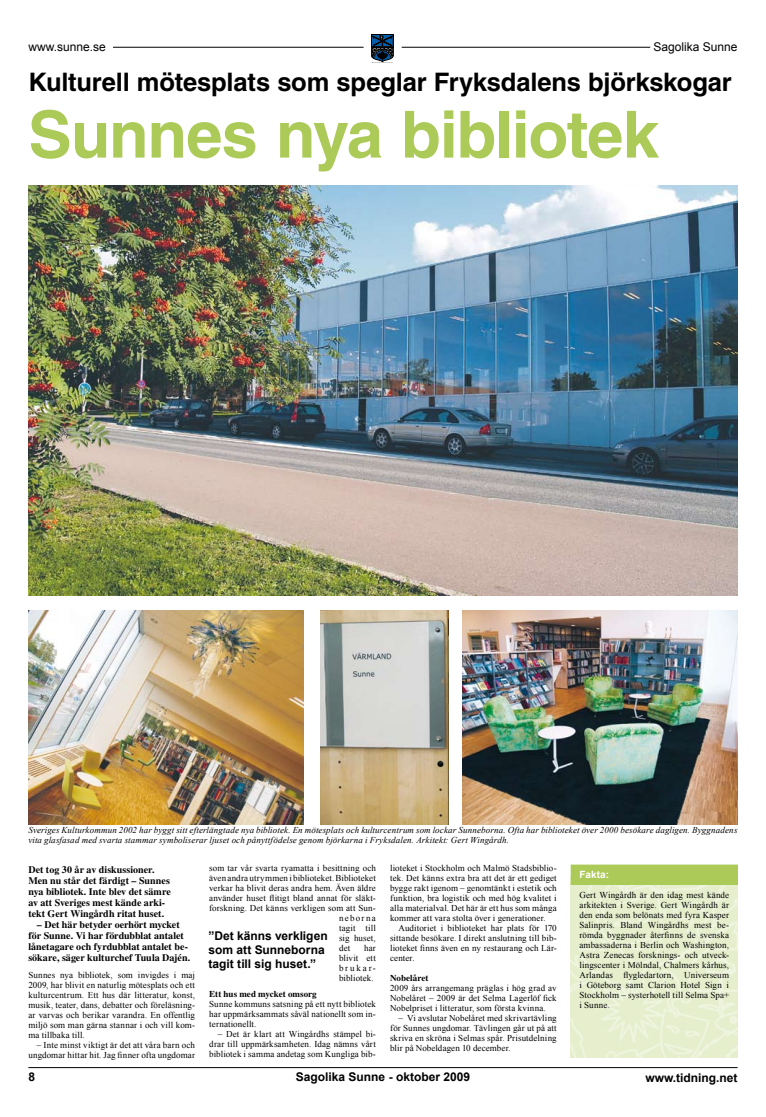
<style>
.page{position:relative;width:766px;height:1117px;background:#fff}
.page>*{position:absolute;margin:0;border:0;box-sizing:border-box;transform-origin:0 0}
.t1{font:700 65px "Helvetica";letter-spacing:-.02em;color:#acca57}
.t2{font:700 25.5px "Helvetica";letter-spacing:-.005em;color:#000}
.t3{font:700 12px/14.4px "Arial";color:#000}
.t4{font:12px "Arial";color:#000}
.t5{font:700 10px/11px "Times";color:#000}
.t6{font:700 10px "Arial";letter-spacing:.015em;color:#fff}
.t7{font:9px/10px "Times New Roman";letter-spacing:.015em;color:#000;text-align:justify}
.t8{font:italic 9px/10px "Times New Roman";letter-spacing:.01em;color:#000}
.t9{font:700 9px "Times";color:#000}
.t10{font:9px "Times New Roman";letter-spacing:.14em;color:#000}
</style>
<div class="page">
<hr style="left:401px;top:47px;width:249px;height:1px;background:#000">
<hr style="left:113px;top:47px;width:250px;height:1px;background:#000">
<hr style="left:28px;top:1067px;width:709px;height:1px;background:#000">
<svg style="left:371px;top:34px;width:22px;height:28px"></svg>
<img style="left:570px;top:885px;width:167px;height:172px">
<div style="left:571px;top:865px;width:166px;height:19px;background:#acca57"></div>
<div style="left:570px;top:865px;width:167px;height:20px;border:1px solid #acca57"></div>
<img style="left:320px;top:611px;width:128px;height:213px">
<img style="left:28px;top:611px;width:275px;height:213px">
<img style="left:28px;top:186px;width:709px;height:409px">
<img style="left:462px;top:611px;width:275px;height:213px">
<h3 class="t4" style="left:28px;top:39px;width:79px">www.sunne.se</h3>
<h3 class="t4" style="left:653px;top:39px;width:86px">Sagolika Sunne</h3>
<h2 class="t2" style="left:28px;top:66px;width:704px">Kulturell mötesplats som speglar Fryksdalens björkskogar</h2>
<h1 class="t1" style="left:28px;top:95px;width:631px">Sunnes nya bibliotek</h1>
<p class="t8" style="left:28px;top:825px;width:710px">Sveriges Kulturkommun 2002 har byggt sitt efterlängtade nya bibliotek. En mötesplats och kulturcentrum som lockar Sunneborna. Ofta har biblioteket över 2000 besökare dagligen. Byggnadens vita glasfasad med svarta stammar symboliserar ljuset och pånyttfödelse genom björkarna i Fryksdalen. Arkitekt: Gert Wingårdh.</p>
<p class="t5" style="left:28px;top:863px;width:144px">Det tog 30 år av diskussioner.<br>Men nu står det färdigt – Sunnes nya bibliotek. Inte blev det sämre av att Sveriges mest kände arki&shy;tekt Gert Wingårdh ritat huset.</p>
<p class="t5" style="left:28px;top:918px;width:163px;text-indent:9px">– Det här betyder oerhört mycket för Sunne. Vi har fördubblat antalet lånetagare och fyrdubblat antalet be&shy;sökare, säger kulturchef Tuula Dajén.</p>
<p class="t7" style="left:28px;top:969px;width:168px">Sunnes nya bibliotek, som invigdes i maj 2009, har blivit en naturlig mötesplats och ett kulturcentrum. Ett hus där litteratur, konst, musik, teater, dans, debatter och föreläsning&shy;ar varvas och berikar varandra. En offentlig miljö som man gärna stannar i och vill kom&shy;ma tillbaka till.</p>
<p class="t7" style="left:28px;top:1039px;width:168px;text-align:right">– Inte minst viktigt är det att våra barn och ungdomar hittar hit. Jag finner ofta ungdomar</p>
<p class="t7" style="left:209px;top:863px;width:168px">som tar vår svarta ryamatta i besittning och</p>
<p class="t7" style="left:209px;top:873px;width:168px">även andra utrymmen i biblioteket. Biblioteket</p>
<p class="t7" style="left:209px;top:883px;width:168px">verkar ha blivit deras andra hem. Även äldre</p>
<p class="t7" style="left:209px;top:893px;width:168px">använder huset flitigt bland annat för släkt-</p>
<p class="t7" style="left:209px;top:903px;width:168px">forskning. Det känns verkligen som att Sun-</p>
<p class="t10" style="left:339px;top:912px;width:38px">neborna</p>
<p class="t7" style="left:339px;top:923px;width:38px">tagit till</p>
<p class="t7" style="left:339px;top:933px;width:38px">sig huset,</p>
<p class="t7" style="left:339px;top:943px;width:13px">det</p>
<h3 class="t3" style="left:208px;top:928px;width:121px">”Det känns verkligen som att Sunneborna tagit till sig huset.”</h3>
<p class="t7" style="left:339px;top:943px;width:38px;text-indent:25px">har blivit ett brukar&shy;bibliotek.</p>
<p class="t9" style="left:209px;top:989px;width:109px">Ett hus med mycket omsorg</p>
<p class="t7" style="left:209px;top:999px;width:168px">Sunne kommuns satsning på ett nytt bibliotek har uppmärksammats såväl nationellt som in&shy;ternationellt.</p>
<p class="t7" style="left:209px;top:1029px;width:168px;text-indent:9px">– Det är klart att Wingårdhs stämpel bi&shy;drar till uppmärksamheten. Idag nämns vårt bibliotek i samma andetag som Kungliga bib-</p>
<p class="t7" style="left:390px;top:863px;width:168px">lioteket i Stockholm och Malmö Stadsbiblio&shy;tek. Det känns extra bra att det är ett gediget bygge rakt igenom – genomtänkt i estetik och funktion, bra logistik och med hög kvalitet i alla materialval. Det här är ett hus som många kommer att vara stolta över i generationer.</p>
<p class="t7" style="left:390px;top:923px;width:168px;text-indent:9px">Auditoriet i biblioteket har plats för 170 sittande besökare. I direkt anslutning till bib&shy;lioteket finns även en ny restaurang och Lär&shy;center.</p>
<p class="t9" style="left:390px;top:973px;width:40px">Nobelåret</p>
<p class="t7" style="left:390px;top:983px;width:168px">2009 års arrangemang präglas i hög grad av Nobelåret – 2009 är det Selma Lagerlöf fick Nobelpriset i litteratur, som första kvinna.</p>
<p class="t7" style="left:390px;top:1013px;width:168px;text-indent:9px">– Vi avslutar Nobelåret med skrivartävling för Sunnes ungdomar. Tävlingen går ut på att skriva en skröna i Selmas spår. Prisutdelning blir på Nobeldagen 10 december.</p>
<p class="t6" style="left:579px;top:868px;width:31px">Fakta:</p>
<p class="t7" style="left:579px;top:890px;width:151px">Gert Wingårdh är den idag mest kände arkitekten i Sverige. Gert Wingårdh är den enda som belönats med fyra Kasper Salinpris. Bland Wingårdhs mest be&shy;römda byggnader återfinns de svenska ambassaderna i Berlin och Washington, Astra Zenecas forsknings- och utveck&shy;lingscenter i Mölndal, Chalmers kårhus, Arlandas flygledartorn, Universeum i Göteborg samt Clarion Hotel Sign i Stockholm – systerhotell till Selma Spa+ i Sunne.</p>
<h3 class="t3" style="left:296px;top:1070px;width:176px">Sagolika Sunne - oktober 2009</h3>
<h3 class="t3" style="left:645px;top:1070px;width:94px">www.tidning.net</h3>
</div>
